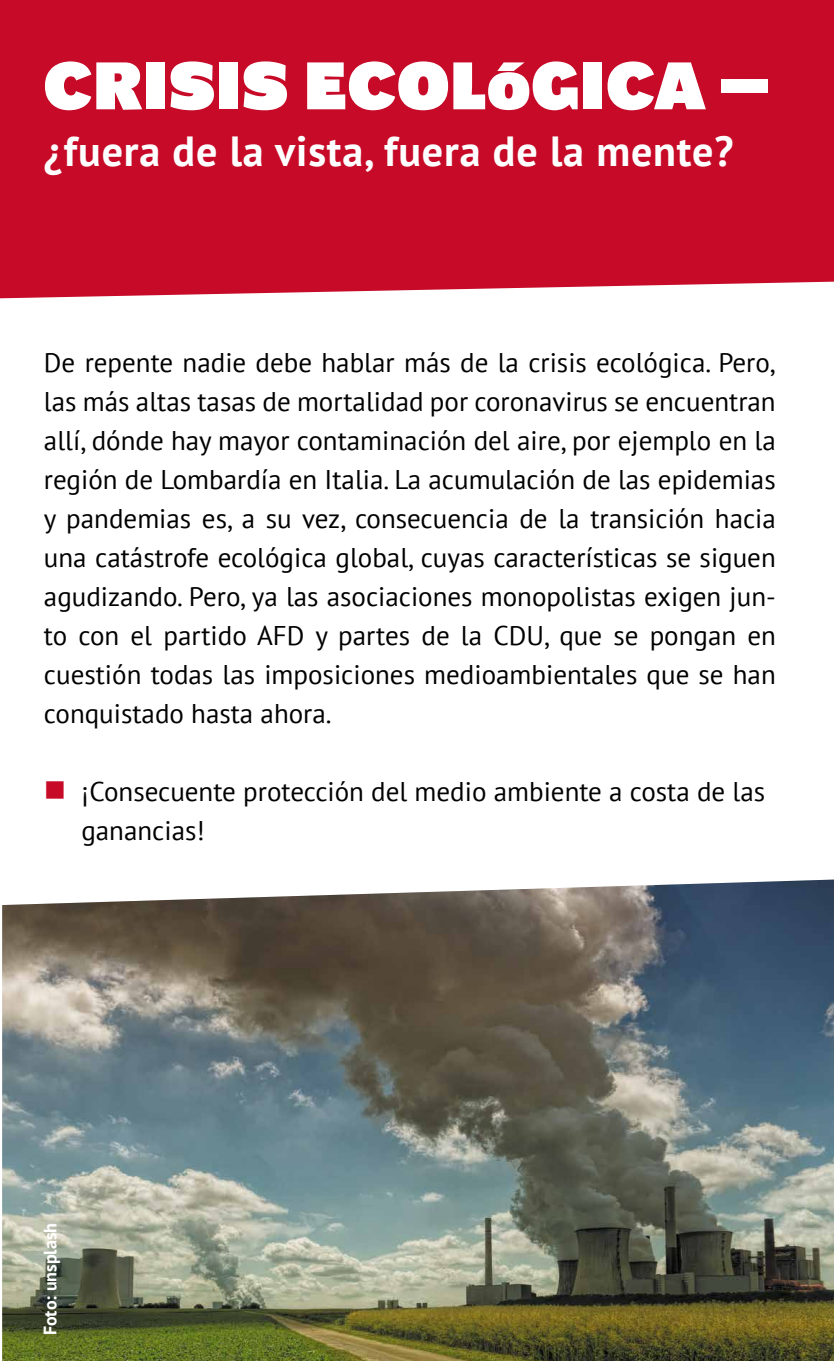
<style>
.page{position:relative;width:834px;height:1361px;background:#fff}
.page>*{position:absolute;margin:0;border:0;box-sizing:border-box;transform-origin:0 0}
.t1{font:66px "Shire Derbyshire";letter-spacing:.02em;color:#fff}
.t2{font:700 42px "PT Sans";letter-spacing:.02em;color:#fff}
.t3{font:27px/39px "PT Sans";color:#000;text-align:justify}
.t4{font:700 18px "PT Sans";color:#fff}
</style>
<div class="page">
<div style="left:0;top:0;width:833px;height:298px;background:#c60a27"></div>
<img style="left:2px;top:879px;width:831px;height:482px">
<h1 class="t1" style="left:44px;top:48px;width:725px">CRISIS ECOLÓGICA –</h1>
<h2 class="t2" style="left:44px;top:124px;width:691px">¿fuera de la vista, fuera de la mente?</h2>
<p class="t3" style="left:44px;top:342px;width:733px">De repente nadie debe hablar más de la crisis ecológica. Pero, las más altas tasas de mortalidad por coronavirus se encuentran allí, dónde hay mayor contaminación del aire, por ejemplo en la región de Lombardía en Italia. La acumulación de las epidemias y pandemias es, a su vez, consecuencia de la transición hacia una catástrofe ecológica global, cuyas características se siguen agudizando. Pero, ya las asociaciones monopolistas exigen jun&shy;to con el partido AFD y partes de la CDU, que se pongan en cuestión todas las imposiciones medioambientales que se han conquistado hasta ahora.</p>
<p class="t3" style="left:81px;top:771px;width:685px">¡Consecuente protección del medio ambiente a costa de las ganancias!</p>
<p class="t4" style="left:38px;top:1335px;width:114px;rotate:-90deg">Foto: unsplash</p>
</div>
